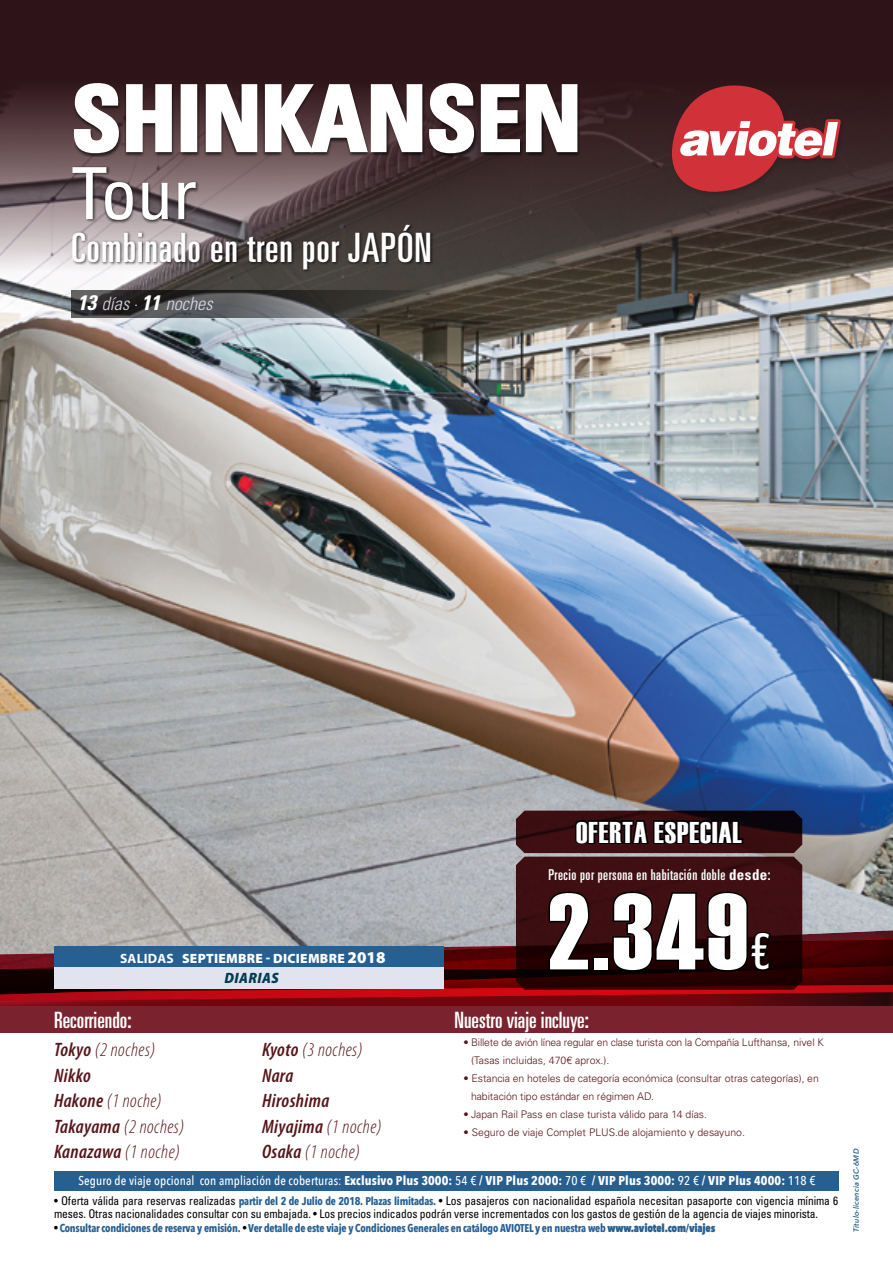
<style>
.page{position:relative;width:893px;height:1263px;background:#fff}
.page>*{position:absolute;margin:0;border:0;box-sizing:border-box;transform-origin:0 0}
.t1{font:108px "Haettenschweiler";color:#fff}
.t2{font:700 condensed 90px "Univers LT Std";color:#fff}
.t3{font:condensed 72px "Univers LT Std";color:#fff}
.t4{font:ultra-condensed 40.5px "Univers LT Std";letter-spacing:.02em;color:#fff}
.t5{font:30px "Haettenschweiler";letter-spacing:.03em;color:#fff}
.t6{font:ultra-condensed 22.5px "Univers LT Std";color:#fff}
.t7{font:italic 300 condensed 19.5px/25.5px "Myriad Pro";letter-spacing:.02em;color:#571519}
.t8{font:italic 600 condensed 19.5px/25.5px "Myriad Pro";letter-spacing:.02em;color:#571519}
.t9{font:italic 300 condensed 18.3px "Univers LT Std";color:#d7dbe9}
.t10{font:ultra-condensed 15px "Univers LT Std";letter-spacing:.03em;color:#fff}
.t11{font:italic 900 semi-condensed 15px "Myriad Pro";letter-spacing:.03em;color:#003d51}
.t12{font:900 13.5px "Myriad Pro";letter-spacing:.02em;color:#fff}
.t13{font:500 12.75px "Avenir Next Condensed";letter-spacing:.01em;color:#fff}
.t14{font:condensed 12px/13.5px "Univers LT Std";letter-spacing:-.01em;color:#000;scale:.96 1}
.t15{font:700 11.25px "Avenir Next Condensed";letter-spacing:-.02em;color:#266093;scale:.96 1}
.t16{font:300 10.5px/18px "Univers LT Std";color:#571519}
.t17{font:300 10.5px/18px "Univers LT Std";letter-spacing:-.02em;color:#571519}
.t18{font:italic 600 7.5px "Avenir Next";letter-spacing:.02em;color:#266093}
.s1{font-weight:700;font-size:21px;color:#fff}
.s2{font-weight:700}
.s3{font-size:16.5px}
.s4{font-weight:600}
.s5{font-weight:300}
.s6{font-weight:700;font-stretch:condensed}
.s7{font-family:"Univers LT Std";font-stretch:ultra-condensed;font-size:49.5px}
.s8{font-family:"Avenir Next Condensed";font-weight:700;font-stretch:normal;font-size:11.25px;color:#266093}
.s9{font-family:"Univers LT Std";font-weight:400;font-stretch:condensed;font-size:12px;color:#000}
.s10{font-weight:800}
</style>
<div class="page">
<div style="left:0;top:0;width:893px;height:995px;background:#000;opacity:.4"></div>
<div style="left:0;top:918px;width:893px;height:75px;background:#000;opacity:.6"></div>
<div style="left:0;top:947px;width:893px;height:81px;background:#000;opacity:.9"></div>
<svg style="left:0;top:936px;width:893px;height:65px;background:#7f2a2e"></svg>
<div style="left:0;top:1007px;width:893px;height:26px;background:#7a232e"></div>
<div style="left:669px;top:85px;width:176px;height:114px;background:#000;opacity:.14"></div>
<svg style="left:664px;top:80px;width:177px;height:118px;background:#90474a"></svg>
<div style="left:54px;top:1171px;width:784px;height:20px;background:#266093"></div>
<svg style="left:71px;top:290px;width:391px;height:28px;background:#474544"></svg>
<div style="left:55px;top:946px;width:389px;height:21px;background:#266093"></div>
<div style="left:55px;top:967px;width:389px;height:22px;background:#e1e4ef"></div>
<div style="left:72px;top:166px;width:127px;height:57px;background:#000;opacity:.65"></div>
<div style="left:73px;top:224px;width:360px;height:48px;background:#000;opacity:.65"></div>
<div style="left:74px;top:84px;width:506px;height:73px;background:#000;opacity:.65"></div>
<svg style="left:73px;top:82px;width:100px;height:73px"></svg>
<div style="left:181px;top:84px;width:16px;height:68px;border:3px solid #fff"></div>
<svg style="left:204px;top:82px;width:375px;height:73px"></svg>
<svg style="left:516px;top:798px;width:286px;height:192px;background:#331418"></svg>
<h2 class="t2" style="left:71px;top:63px;width:512px">SHINKANSEN</h2>
<h3 class="t3" style="left:71px;top:148px;width:127px">Tour</h3>
<h3 class="t4" style="left:71px;top:225px;width:362px">Combinado en tren por JAPÓN</h3>
<h3 class="t9" style="left:77px;top:292px;width:137px"><span class="s1">13</span> días · <span class="s1">11</span> noches</h3>
<h3 class="t5" style="left:576px;top:812px;width:167px">OFERTA ESPECIAL</h3>
<p class="t12" style="left:120px;top:951px;width:267px"><span class="s2">SALIDAS</span> SEPTIEMBRE - DICIEMBRE <span class="s3">2018</span></p>
<p class="t11" style="left:224px;top:970px;width:56px">DIARIAS</p>
<h3 class="t6" style="left:54px;top:1007px;width:79px">Recorriendo:</h3>
<h3 class="t7" style="left:54px;top:1037px;width:132px"><span class="s4">Tokyo</span> (2 noches)<br><span class="s4">Nikko<br>Hakone</span> (1 noche)<br><span class="s4">Takayama</span> (2 noches)<br><span class="s4">Kanazawa</span> (1 noche)</h3>
<h3 class="t8" style="left:262px;top:1037px;width:121px">Kyoto <span class="s5">(3 noches)<br></span>Nara<br>Hiroshima<br>Miyajima <span class="s5">(1 noche)<br></span>Osaka <span class="s5">(1 noche)</span></h3>
<p class="t10" style="left:548px;top:866px;width:224px">Precio por persona en habitación doble <span class="s6">desde</span>:</p>
<h1 class="t1" style="left:549px;top:858px;width:222px">2.349<span class="s7">€</span></h1>
<h3 class="t6" style="left:455px;top:1007px;width:136px">Nuestro viaje incluye:</h3>
<p class="t17" style="left:471px;top:1033px;width:354px;text-indent:-7px">• Billete de avión línea regular en clase turista con la Compañía Lufthansa, nivel K (Tasas incluidas, 470€ aprox.).</p>
<p class="t16" style="left:471px;top:1069px;width:349px;text-indent:-7px">• Estancia en hoteles de categoría económica (consultar otras categorías), en habitación tipo estándar en régimen AD.</p>
<p class="t16" style="left:464px;top:1105px;width:245px">• Japan Rail Pass en clase turista válido para 14 días.</p>
<p class="t16" style="left:464px;top:1123px;width:283px">• Seguro de viaje Complet PLUS.de alojamiento y desayuno.</p>
<p class="t13" style="left:78px;top:1173px;width:738px">Seguro de viaje opcional con ampliación de coberturas: <span class="s2">Exclusivo Plus 3000:</span> 54 € <span class="s2">/ VIP Plus 2000:</span> 70 € <span class="s2">/ VIP Plus 3000:</span> 92 € <span class="s2">/ VIP Plus 4000:</span> 118 €</p>
<p class="t14" style="left:54px;top:1193px;width:818px">• Oferta válida para reservas realizadas <span class="s8">partir del 2 de Julio de 2018. Plazas limitadas.</span> • Los pasajeros con nacionalidad española necesitan pasaporte con vigencia mínima 6 meses. Otras nacionalidades consultar con su embajada. • Los precios indicados podrán verse incrementados con los gastos de gestión de la agencia de viajes minorista.</p>
<p class="t15" style="left:54px;top:1221px;width:690px"><span class="s9">•</span> Consultar condiciones de reserva y emisión. <span class="s9">•</span> Ver detalle de este viaje y Condiciones Generales en catálogo AVIOTEL y en nuestra web <span class="s10">www.aviotel.com/viajes</span></p>
<p class="t18" style="left:852px;top:1232px;width:85px;rotate:-90deg">Título-licencia GC-6MD</p>
</div>
